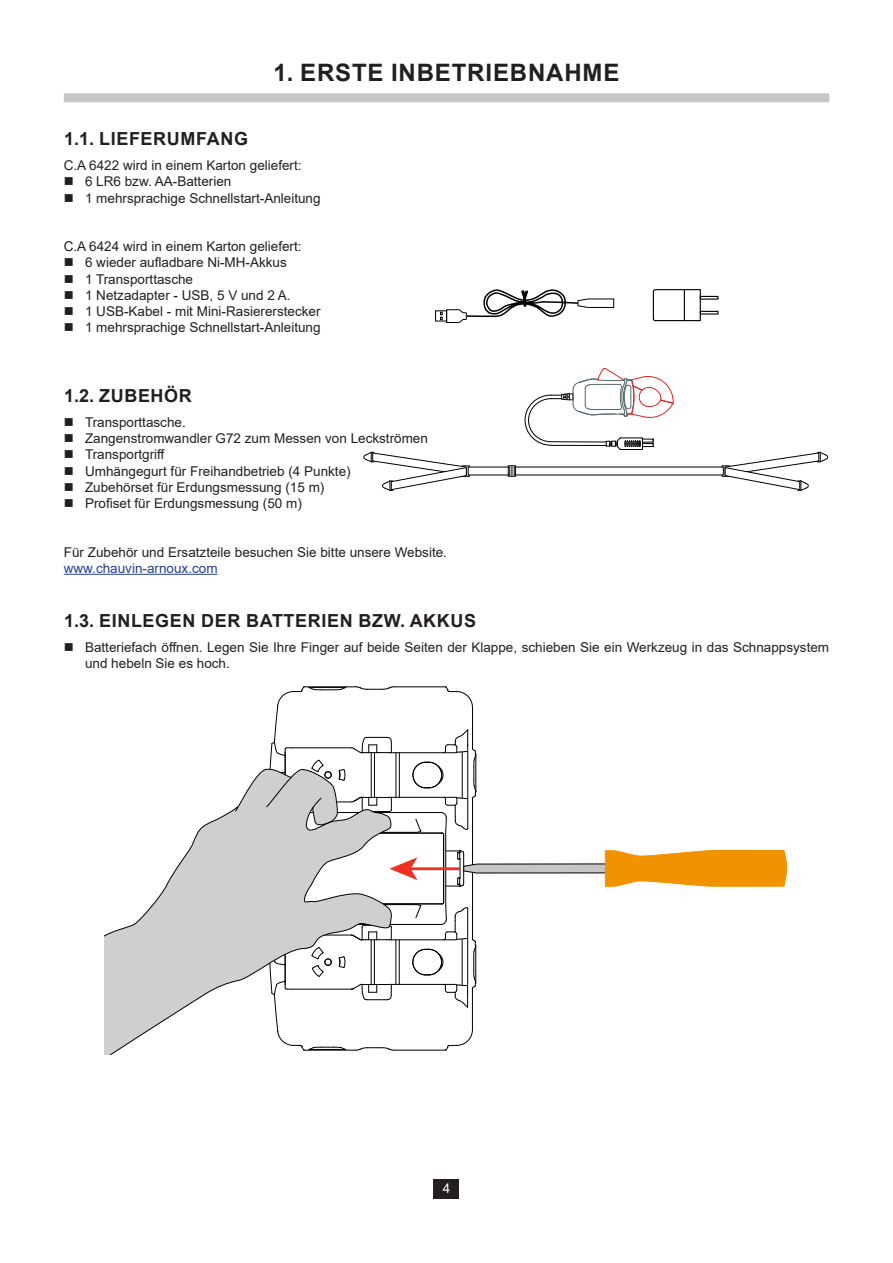
<style>
.page{position:relative;width:893px;height:1263px;background:#fff}
.page>*{position:absolute;margin:0;border:0;box-sizing:border-box;transform-origin:0 0}
.t1{font:700 24px "Arial";letter-spacing:.035em;color:#231f20}
.t2{font:700 18px "Arial";letter-spacing:.035em;color:#231f20}
.Texte_0{font:13.5px/16.2px "Arial";color:#231f20}
.Texte_hyperlien{font:13.5px "Arial";color:#253f8e}
.t3{font:13.5px "Arial";color:#fff}
</style>
<div class="page">
<div style="left:434px;top:1179px;width:25px;height:19px;background:#231f20"></div>
<div style="left:64px;top:93px;width:765px;height:9px;background:#c6c6c5"></div>
<hr style="left:64px;top:574px;width:154px;height:1px;background:#253f8e">
<svg style="left:104px;top:686px;width:683px;height:365px"></svg>
<svg style="left:652px;top:289px;width:33px;height:33px"></svg>
<div style="left:684px;top:289px;width:17px;height:32px;border:1px solid #000"></div>
<div style="left:700px;top:311px;width:18px;height:4px;border:1px solid #000"></div>
<div style="left:700px;top:296px;width:18px;height:4px;border:1px solid #000"></div>
<div style="left:446px;top:309px;width:14px;height:14px;border:1px solid #000"></div>
<div style="left:435px;top:310px;width:12px;height:11px;border:1px solid #000"></div>
<svg style="left:440px;top:312px;width:3px;height:8px"></svg>
<div style="left:588px;top:299px;width:26px;height:9px;border:1px solid #000"></div>
<svg style="left:458px;top:289px;width:131px;height:34px"></svg>
<div style="left:722px;top:465px;width:8px;height:12px;border:1px solid #000"></div>
<svg style="left:724px;top:451px;width:104px;height:40px"></svg>
<div style="left:462px;top:465px;width:8px;height:12px;border:1px solid #000"></div>
<svg style="left:363px;top:451px;width:104px;height:40px"></svg>
<div style="left:508px;top:465px;width:8px;height:12px;border:1px solid #000"></div>
<svg style="left:525px;top:368px;width:149px;height:82px"></svg>
<p class="t1" style="left:274px;top:56px;width:347px">1. ERSTE INBETRIEBNAHME</p>
<p class="t2" style="left:64px;top:126px;width:185px">1.1. LIEFERUMFANG</p>
<p class="Texte_0" style="left:64px;top:157px;width:239px">C.A 6422 wird in einem Karton geliefert:</p>
<p class="Texte_0" style="left:85px;top:173px;width:148px">6 LR6 bzw. AA-Batterien</p>
<p class="Texte_0" style="left:85px;top:190px;width:237px">1 mehrsprachige Schnellstart-Anleitung</p>
<p class="Texte_0" style="left:64px;top:238px;width:239px">C.A 6424 wird in einem Karton geliefert:</p>
<p class="Texte_0" style="left:85px;top:254px;width:203px">6 wieder aufladbare Ni-MH-Akkus</p>
<p class="Texte_0" style="left:85px;top:271px;width:110px">1 Transporttasche</p>
<p class="Texte_0" style="left:85px;top:287px;width:207px">1 Netzadapter - USB, 5 V und 2 A.</p>
<p class="Texte_0" style="left:85px;top:303px;width:237px">1 USB-Kabel - mit Mini-Rasiererstecker</p>
<p class="Texte_0" style="left:85px;top:319px;width:237px">1 mehrsprachige Schnellstart-Anleitung</p>
<p class="t2" style="left:64px;top:383px;width:129px">1.2. ZUBEHÖR</p>
<p class="Texte_0" style="left:85px;top:414px;width:102px">Transporttasche.</p>
<p class="Texte_0" style="left:85px;top:430px;width:344px">Zangenstromwandler G72 zum Messen von Leckströmen</p>
<p class="Texte_0" style="left:85px;top:446px;width:81px">Transportgriff</p>
<p class="Texte_0" style="left:85px;top:463px;width:267px">Umhängegurt für Freihandbetrieb (4 Punkte)</p>
<p class="Texte_0" style="left:85px;top:479px;width:241px">Zubehörset für Erdungsmessung (15 m)</p>
<p class="Texte_0" style="left:85px;top:495px;width:218px">Profiset für Erdungsmessung (50 m)</p>
<p class="Texte_0" style="left:64px;top:544px;width:385px">Für Zubehör und Ersatzteile besuchen Sie bitte unsere Website.</p>
<p class="Texte_hyperlien" style="left:64px;top:559px;width:155px">www.chauvin-arnoux.com</p>
<p class="t2" style="left:64px;top:608px;width:414px">1.3. EINLEGEN DER BATTERIEN BZW. AKKUS</p>
<p class="Texte_0" style="left:85px;top:639px;width:746px">Batteriefach öffnen. Legen Sie Ihre Finger auf beide Seiten der Klappe, schieben Sie ein Werkzeug in das Schnappsystem und hebeln Sie es hoch.</p>
<p class="t3" style="left:443px;top:1179px;width:9px">4</p>
</div>
